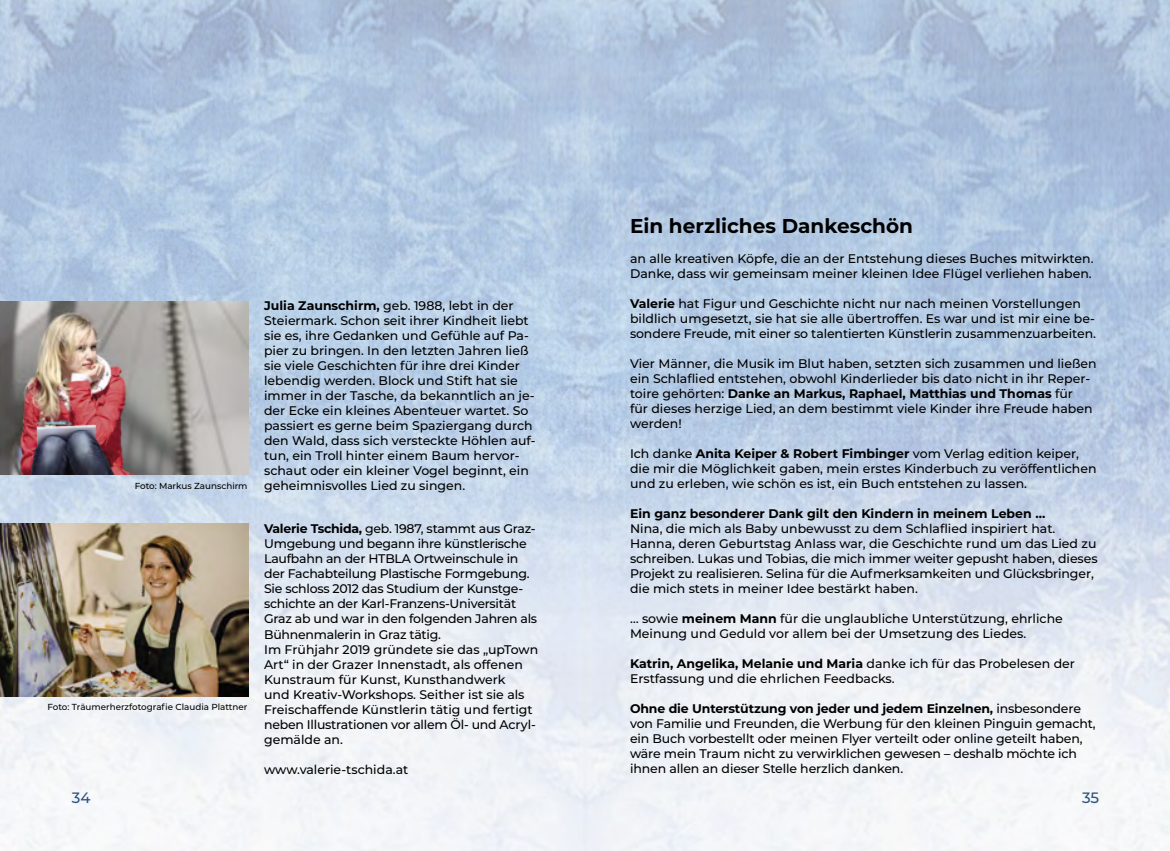
<style>
.page{position:relative;width:1170px;height:851px;background:#fff}
.page>*{position:absolute;margin:0;border:0;box-sizing:border-box;transform-origin:0 0}
.t1{font:700 20px "Montserrat";color:#000}
.t2{font:500 15px "Montserrat";color:#2d537f}
.t3{font:500 12.5px/15px "Montserrat";color:#000}
.t4{font:500 12.5px/15px "Montserrat";letter-spacing:-.02em;color:#000}
.t5{font:700 12.5px "Montserrat";color:#000}
.t6{font:500 8.75px "Montserrat";color:#000}
.s1{font-weight:700}
</style>
<div class="page">
<img style="left:0;top:0;width:1169px;height:850px">
<img style="left:0;top:523px;width:248px;height:173px">
<img style="left:0;top:301px;width:248px;height:173px">
<p class="t6" style="left:135px;top:479px;width:114px">Foto: Markus Zaunschirm</p>
<p class="t6" style="left:47px;top:701px;width:201px">Foto: Träumerherzfotografie Claudia Plattner</p>
<p class="t3" style="left:264px;top:297px;width:273px"><span class="s1">Julia Zaunschirm,</span> geb. 1988, lebt in der Steiermark. Schon seit ihrer Kindheit liebt sie es, ihre Gedanken und Gefühle auf Pa&shy;pier zu bringen. In den letzten Jahren ließ sie viele Geschichten für ihre drei Kinder lebendig werden. Block und Stift hat sie immer in der Tasche, da bekanntlich an je&shy;der Ecke ein kleines Abenteuer wartet. So passiert es gerne beim Spaziergang durch den Wald, dass sich versteckte Höhlen auf&shy;tun, ein Troll hinter einem Baum hervor&shy;schaut oder ein kleiner Vogel beginnt, ein geheimnisvolles Lied zu singen.</p>
<p class="t4" style="left:264px;top:521px;width:275px"><span class="s1">Valerie Tschida,</span> geb. 1987, stammt aus Graz-Umgebung und begann ihre künstlerische Laufbahn an der HTBLA Ortweinschule in der Fachabteilung Plastische Formgebung.<br>Sie schloss 2012 das Studium der Kunstge&shy;schichte an der Karl-Franzens-Universität Graz ab und war in den folgenden Jahren als Bühnenmalerin in Graz tätig.<br>Im Frühjahr 2019 gründete sie das „upTown Art“ in der Grazer Innenstadt, als offenen Kunstraum für Kunst, Kunsthandwerk<br>und Kreativ-Workshops. Seither ist sie als Freischaffende Künstlerin tätig und fertigt neben Illustrationen vor allem Öl- und Acryl&shy;gemälde an.</p>
<p class="t3" style="left:264px;top:761px;width:146px">www.valerie-tschida.at</p>
<h1 class="t1" style="left:630px;top:211px;width:284px">Ein herzliches Dankeschön</h1>
<p class="t3" style="left:630px;top:250px;width:465px">an alle kreativen Köpfe, die an der Entstehung dieses Buches mitwirkten.<br>Danke, dass wir gemeinsam meiner kleinen Idee Flügel verliehen haben.</p>
<p class="t3" style="left:630px;top:295px;width:467px"><span class="s1">Valerie</span> hat Figur und Geschichte nicht nur nach meinen Vorstellungen bildlich umgesetzt, sie hat sie alle übertroffen. Es war und ist mir eine be&shy;sondere Freude, mit einer so talentierten Künstlerin zusammenzuarbeiten.</p>
<p class="t3" style="left:630px;top:355px;width:468px">Vier Männer, die Musik im Blut haben, setzten sich zusammen und ließen ein Schlaflied entstehen, obwohl Kinderlieder bis dato nicht in ihr Reper&shy;toire gehörten: <span class="s1">Danke an Markus, Raphael, Matthias und Thomas</span> für<br>für dieses herzige Lied, an dem bestimmt viele Kinder ihre Freude haben werden!</p>
<p class="t3" style="left:630px;top:445px;width:468px">Ich danke <span class="s1">Anita Keiper &amp; Robert Fimbinger</span> vom Verlag edition keiper, die mir die Möglichkeit gaben, mein erstes Kinderbuch zu veröffentlichen und zu erleben, wie schön es ist, ein Buch entstehen zu lassen.</p>
<p class="t5" style="left:630px;top:504px;width:417px">Ein ganz besonderer Dank gilt den Kindern in meinem Leben …</p>
<p class="t3" style="left:630px;top:520px;width:469px">Nina, die mich als Baby unbewusst zu dem Schlaflied inspiriert hat.<br>Hanna, deren Geburtstag Anlass war, die Geschichte rund um das Lied zu schreiben. Lukas und Tobias, die mich immer weiter gepusht haben, dieses Projekt zu realisieren. Selina für die Aufmerksamkeiten und Glücksbringer, die mich stets in meiner Idee bestärkt haben.</p>
<p class="t3" style="left:630px;top:610px;width:434px">… sowie <span class="s1">meinem Mann</span> für die unglaubliche Unterstützung, ehrliche<br>Meinung und Geduld vor allem bei der Umsetzung des Liedes.</p>
<p class="t3" style="left:630px;top:655px;width:446px"><span class="s1">Katrin, Angelika, Melanie und Maria</span> danke ich für das Probelesen der<br>Erstfassung und die ehrlichen Feedbacks.</p>
<p class="t3" style="left:630px;top:700px;width:467px"><span class="s1">Ohne die Unterstützung von jeder und jedem Einzelnen,</span> insbesondere von Familie und Freunden, die Werbung für den kleinen Pinguin gemacht, ein Buch vorbestellt oder meinen Flyer verteilt oder online geteilt haben, wäre mein Traum nicht zu verwirklichen gewesen – deshalb möchte ich ihnen allen an dieser Stelle herzlich danken.</p>
<p class="t2" style="left:72px;top:787px;width:20px">34</p>
<p class="t2" style="left:1081px;top:787px;width:19px">35</p>
</div>
